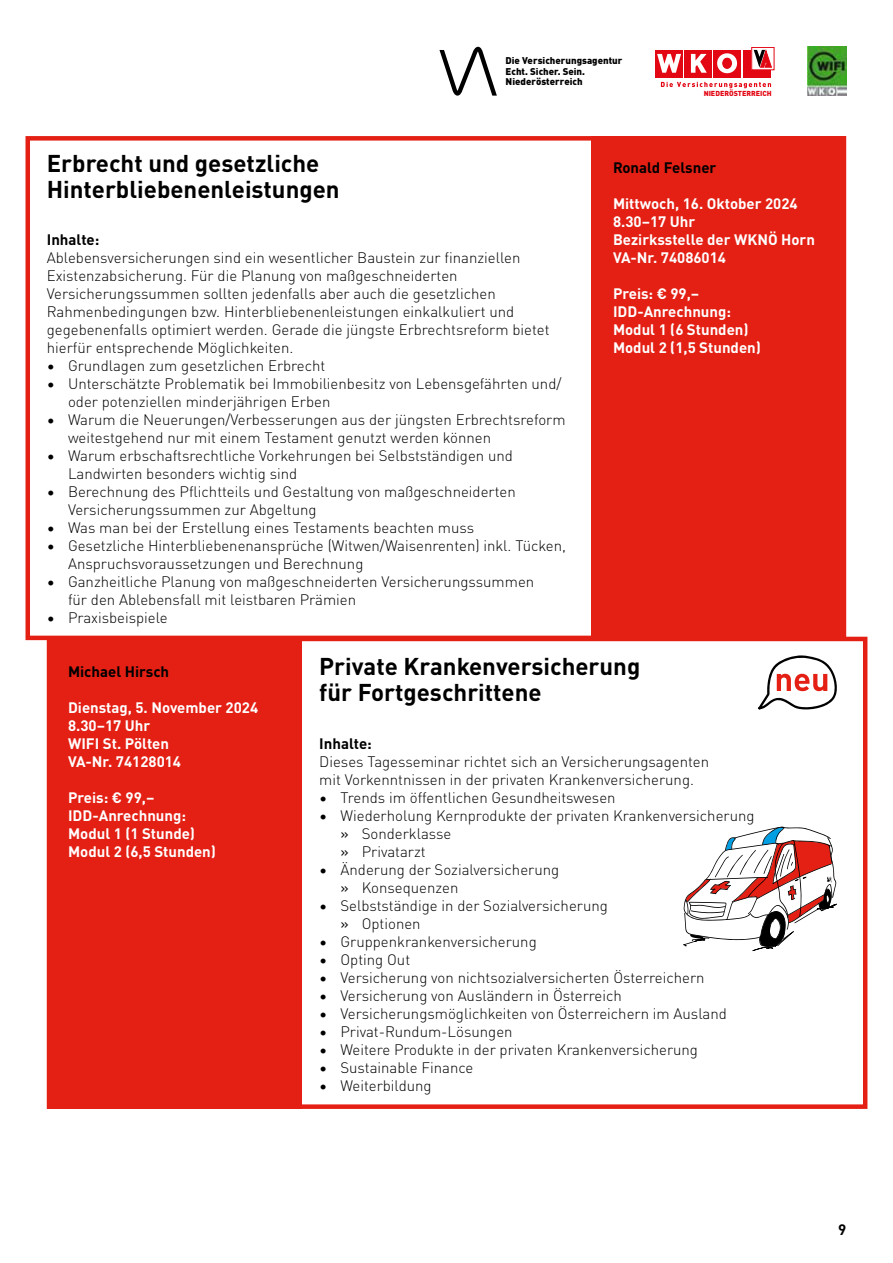
<style>
.page{position:relative;width:893px;height:1263px;background:#fff}
.page>*{position:absolute;margin:0;border:0;box-sizing:border-box;transform-origin:0 0}
.t1{font:700 24px/25.5px "DINOT";color:#000}
.t2{font:300 15px/18px "DINOT";color:#000}
.t3{font:700 15px/18px "DINOT";color:#fff}
.t4{font:700 15px "DINOT";color:#000}
.t5{font:900 9.75px/21.1px "DIN";color:#000}
.t6{font:900 7.2px "DIN";color:#e30613}
.s1{font-weight:400}
</style>
<div class="page">
<img style="left:807px;top:47px;width:39px;height:49px">
<svg style="left:439px;top:47px;width:58px;height:49px"></svg>
<svg style="left:661px;top:82px;width:110px;height:6px"></svg>
<div style="left:744px;top:50px;width:27px;height:27px;background:#e30613"></div>
<div style="left:752px;top:47px;width:22px;height:23px;background:#fff"></div>
<div style="left:751px;top:47px;width:23px;height:23px;border:1px solid #e30613"></div>
<div style="left:713px;top:50px;width:28px;height:27px;background:#e30613"></div>
<div style="left:684px;top:50px;width:28px;height:27px;background:#e30613"></div>
<svg style="left:691px;top:54px;width:16px;height:19px"></svg>
<div style="left:655px;top:50px;width:28px;height:27px;background:#e30613"></div>
<svg style="left:657px;top:54px;width:24px;height:19px"></svg>
<svg style="left:717px;top:53px;width:20px;height:20px"></svg>
<div style="left:723px;top:58px;width:8px;height:10px;background:#e30613;border-radius:50%"></div>
<div style="left:722px;top:58px;width:10px;height:11px;border:1px solid #e30613;border-radius:50%"></div>
<svg style="left:754px;top:49px;width:18px;height:19px"></svg>
<svg style="left:683px;top:827px;width:154px;height:124px"></svg>
<div style="left:592px;top:136px;width:254px;height:500px;background:#e41f13"></div>
<div style="left:47px;top:637px;width:820px;height:472px;border:4px solid #e41f13"></div>
<div style="left:47px;top:637px;width:254px;height:472px;background:#e41f13"></div>
<svg style="left:758px;top:655px;width:79px;height:55px"></svg>
<p class="t5" style="left:506px;top:49px;width:118px">Die Versicherungsagentur<br>Niederösterreich</p>
<p class="t5" style="left:506px;top:60px;width:81px">Echt. Sicher. Sein.</p>
<p class="t6" style="left:704px;top:88px;width:70px">NIEDERÖSTERREICH</p>
<h1 class="t1" style="left:47px;top:149px;width:294px">Erbrecht und gesetzliche<br>Hinterbliebenenleistungen</h1>
<p class="t4" style="left:47px;top:228px;width:54px">Inhalte:</p>
<p class="t2" style="left:47px;top:247px;width:504px">Ablebensversicherungen sind ein wesentlicher Baustein zur finanziellen Existenzabsicherung. Für die Planung von maßgeschneiderten Versicherungssummen sollten jedenfalls aber auch die gesetzlichen Rahmenbedingungen bzw. Hinterbliebenenleistungen einkalkuliert und gegebenenfalls optimiert werden. Gerade die jüngste Erbrechtsreform bietet hierfür entsprechende Möglichkeiten.</p>
<p class="t2" style="left:47px;top:355px;width:280px">• Grundlagen zum gesetzlichen Erbrecht</p>
<p class="t2" style="left:68px;top:373px;width:495px;text-indent:-21px">• Unterschätzte Problematik bei Immobilienbesitz von Lebensgefährten und/ oder potenziellen minderjährigen Erben</p>
<p class="t2" style="left:68px;top:409px;width:499px;text-indent:-21px">• Warum die Neuerungen/Verbesserungen aus der jüngsten Erbrechtsreform weitestgehend nur mit einem Testament genutzt werden können</p>
<p class="t2" style="left:68px;top:445px;width:446px;text-indent:-21px">• Warum erbschaftsrechtliche Vorkehrungen bei Selbstständigen und<br>Landwirten besonders wichtig sind</p>
<p class="t2" style="left:68px;top:481px;width:449px;text-indent:-21px">• Berechnung des Pflichtteils und Gestaltung von maßgeschneiderten<br>Versicherungssummen zur Abgeltung</p>
<p class="t2" style="left:47px;top:517px;width:429px">• Was man bei der Erstellung eines Testaments beachten muss</p>
<p class="t2" style="left:68px;top:535px;width:499px;text-indent:-21px">• Gesetzliche Hinterbliebenenansprüche (Witwen/Waisenrenten) inkl. Tücken,<br>Anspruchsvoraussetzungen und Berechnung</p>
<p class="t2" style="left:68px;top:571px;width:468px;text-indent:-21px">• Ganzheitliche Planung von maßgeschneiderten Versicherungssummen für den Ablebensfall mit leistbaren Prämien</p>
<p class="t2" style="left:47px;top:607px;width:123px">• Praxisbeispiele</p>
<p class="t4" style="left:68px;top:660px;width:103px">Michael Hirsch</p>
<p class="t3" style="left:68px;top:697px;width:192px">Dienstag, 5. November 2024<br>8.30–17 Uhr<br>WIFI St. Pölten<br>VA-Nr. 74128014</p>
<p class="t3" style="left:68px;top:787px;width:149px">Preis: € 99,–<br>IDD-Anrechnung:<br>Modul 1 (1 Stunde)<br>Modul 2 (6,5 Stunden)</p>
<p class="t4" style="left:613px;top:156px;width:105px">Ronald Felsner</p>
<p class="t3" style="left:613px;top:193px;width:204px">Mittwoch, 16. Oktober 2024<br>8.30–17 Uhr<br>Bezirksstelle der WKNÖ Horn<br>VA-Nr. 74086014</p>
<p class="t3" style="left:613px;top:283px;width:149px">Preis: € 99,–<br>IDD-Anrechnung:<br>Modul 1 (6 Stunden)<br>Modul 2 (1,5 Stunden)</p>
<h1 class="t1" style="left:319px;top:652px;width:323px">Private Krankenversicherung für Fortgeschrittene</h1>
<p class="t4" style="left:319px;top:732px;width:54px">Inhalte:</p>
<p class="t2" style="left:319px;top:751px;width:391px">Dieses Tagesseminar richtet sich an Versicherungsagenten mit Vorkenntnissen in der privaten Krankenversicherung.</p>
<p class="t2" style="left:319px;top:787px;width:298px">• Trends im öffentlichen Gesundheitswesen</p>
<p class="t2" style="left:340px;top:805px;width:416px;text-indent:-21px">• Wiederholung Kernprodukte der privaten Krankenversicherung <span class="s1">»</span> Sonderklasse<br><span class="s1">»</span> Privatarzt</p>
<p class="t2" style="left:340px;top:859px;width:220px;text-indent:-21px">• Änderung der Sozialversicherung <span class="s1">»</span> Konsequenzen</p>
<p class="t2" style="left:340px;top:895px;width:269px;text-indent:-21px">• Selbstständige in der Sozialversicherung <span class="s1">»</span> Optionen</p>
<p class="t2" style="left:319px;top:931px;width:219px">• Gruppenkrankenversicherung</p>
<p class="t2" style="left:319px;top:949px;width:93px">• Opting Out</p>
<p class="t2" style="left:319px;top:967px;width:387px">• Versicherung von nichtsozialversicherten Österreichern</p>
<p class="t2" style="left:319px;top:985px;width:304px">• Versicherung von Ausländern in Österreich</p>
<p class="t2" style="left:319px;top:1003px;width:409px">• Versicherungsmöglichkeiten von Österreichern im Ausland</p>
<p class="t2" style="left:319px;top:1021px;width:195px">• Privat-Rundum-Lösungen</p>
<p class="t2" style="left:319px;top:1039px;width:380px">• Weitere Produkte in der privaten Krankenversicherung</p>
<p class="t2" style="left:319px;top:1057px;width:156px">• Sustainable Finance</p>
<p class="t2" style="left:319px;top:1075px;width:114px">• Weiterbildung</p>
<p class="t4" style="left:838px;top:1218px;width:10px">9</p>
</div>
